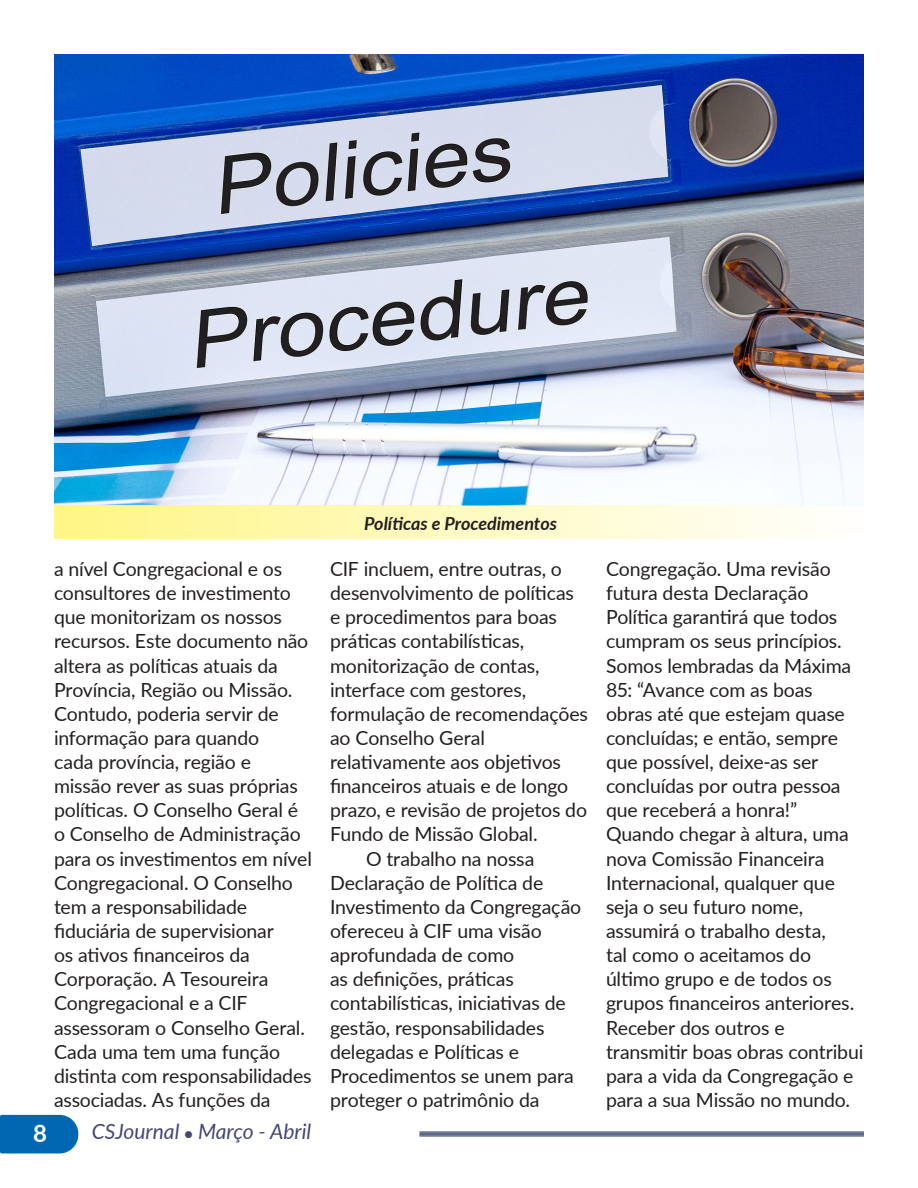
<style>
.page{position:relative;width:918px;height:1188px;background:#fff}
.page>*{position:absolute;margin:0;border:0;box-sizing:border-box;transform-origin:0 0}
.t1{font:700 24px "Lato";color:#fff}
.t2{font:italic 21px "Lato";color:#434776}
.t3{font:19.5px/24.2px "Lato";letter-spacing:-.01em;color:#231f20}
.t4{font:italic 700 18px "Lato";color:#231f20}
</style>
<div class="page">
<img style="left:54px;top:54px;width:810px;height:452px">
<div style="left:54px;top:506px;width:810px;height:33px;background:linear-gradient(to right,#fff684,#fffefd)"></div>
<div style="left:0;top:1115px;width:78px;height:38px;background:#0068b3"></div>
<hr style="left:419px;top:1132px;width:445px;height:4px;background:#70789b">
<hr style="left:419px;top:1132px;width:445px;height:1px;background:#071653">
<hr style="left:419px;top:1133px;width:445px;height:2px;background:#071653">
<hr style="left:419px;top:1136px;width:445px;height:1px;background:#071653">
<p class="t4" style="left:364px;top:511px;width:194px">Políticas e Procedimentos</p>
<p class="t3" style="left:54px;top:556px;width:260px">a nível Congregacional e os consultores de investimento que monitorizam os nossos recursos. Este documento não altera as políticas atuais da<br>Província, Região ou Missão.<br>Contudo, poderia servir de informação para quando<br>cada província, região e missão rever as suas próprias políticas. O Conselho Geral é o Conselho de Administração para os investimentos em nível<br>Congregacional. O Conselho tem a responsabilidade fiduciária de supervisionar<br>os ativos financeiros da<br>Corporação. A Tesoureira<br>Congregacional e a CIF assessoram o Conselho Geral.<br>Cada uma tem uma função distinta com responsabilidades associadas. As funções da</p>
<p class="t3" style="left:330px;top:556px;width:260px">CIF incluem, entre outras, o desenvolvimento de políticas e procedimentos para boas práticas contabilísticas, monitorização de contas, interface com gestores, formulação de recomendações ao Conselho Geral relativamente aos objetivos financeiros atuais e de longo prazo, e revisão de projetos do<br>Fundo de Missão Global.</p>
<p class="t3" style="left:330px;top:846px;width:253px;text-indent:36px">O trabalho na nossa<br>Declaração de Política de<br>Investimento da Congregação ofereceu à CIF uma visão aprofundada de como<br>as definições, práticas contabilísticas, iniciativas de gestão, responsabilidades delegadas e Políticas e<br>Procedimentos se unem para proteger o patrimônio da</p>
<p class="t1" style="left:33px;top:1116px;width:15px">8</p>
<p class="t2" style="left:92px;top:1117px;width:221px">CSJournal ● Março - Abril</p>
<p class="t3" style="left:606px;top:556px;width:259px">Congregação. Uma revisão futura desta Declaração<br>Política garantirá que todos cumpram os seus princípios.<br>Somos lembradas da Máxima<br>85: “Avance com as boas obras até que estejam quase concluídas; e então, sempre que possível, deixe-as ser concluídas por outra pessoa que receberá a honra!”<br>Quando chegar à altura, uma nova Comissão Financeira<br>Internacional, qualquer que seja o seu futuro nome, assumirá o trabalho desta,<br>tal como o aceitamos do último grupo e de todos os grupos financeiros anteriores.<br>Receber dos outros e transmitir boas obras contribui para a vida da Congregação e para a sua Missão no mundo.</p>
</div>
